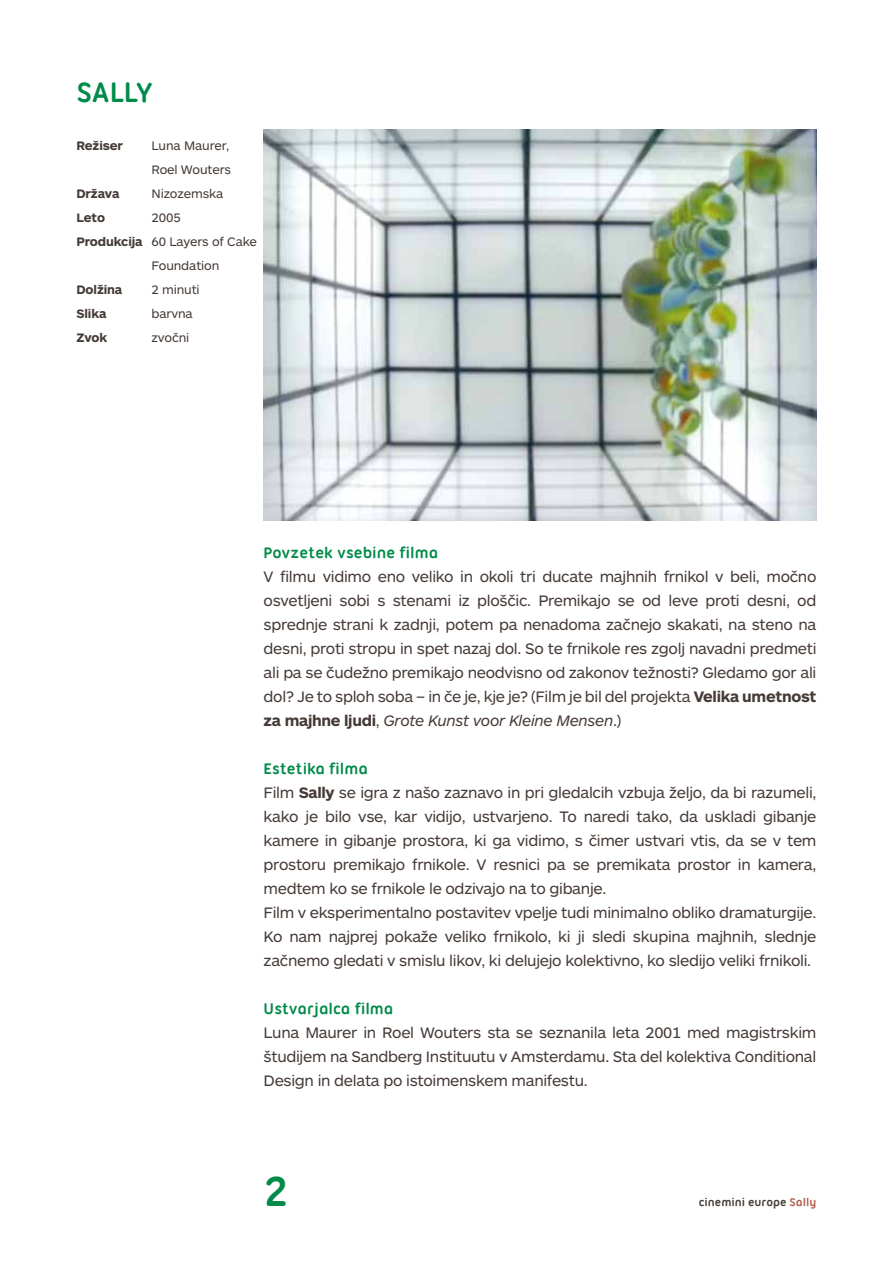
<style>
.page{position:relative;width:893px;height:1263px;background:#fff}
.page>*{position:absolute;margin:0;border:0;box-sizing:border-box;transform-origin:0 0}
.t1{font:700 45px "Ubuntu Titling";color:#008b4a}
.t2{font:700 30px "Ubuntu Titling";letter-spacing:-.005em;color:#008b4a}
.t3{font:700 16.5px "Ubuntu Titling";color:#008b4a}
.t4{font:15.75px/24px "ARS Maquette Pro";letter-spacing:-.02em;color:#453a36;text-align:justify}
.t5{font:12.75px/24px "ARS Maquette Pro";letter-spacing:-.01em;color:#453a36}
.t6{font:700 12.75px "ARS Maquette Pro";letter-spacing:-.01em;color:#453a36}
.t7{font:700 12px "Ubuntu Titling";color:#453a36}
.s1{font-weight:700}
.s2{font-style:italic}
.s3{color:#b25a4c}
</style>
<div class="page">
<img style="left:264px;top:129px;width:552px;height:391px">
<h2 class="t2" style="left:77px;top:75px;width:78px">SALLY</h2>
<p class="t6" style="left:77px;top:137px;width:48px">Režiser</p>
<p class="t5" style="left:152px;top:133px;width:81px">Luna Maurer,<br>Roel Wouters</p>
<p class="t6" style="left:77px;top:185px;width:45px">Država</p>
<p class="t5" style="left:152px;top:181px;width:73px">Nizozemska</p>
<p class="t6" style="left:77px;top:209px;width:30px">Leto</p>
<p class="t5" style="left:152px;top:205px;width:31px">2005</p>
<p class="t5" style="left:77px;top:229px;width:182px"><span class="s1">Produkcija</span> 60 Layers of Cake</p>
<p class="t5" style="left:152px;top:253px;width:69px">Foundation</p>
<p class="t6" style="left:77px;top:281px;width:47px">Dolžina</p>
<p class="t5" style="left:152px;top:277px;width:50px">2 minuti</p>
<p class="t6" style="left:77px;top:305px;width:32px">Slika</p>
<p class="t5" style="left:152px;top:301px;width:43px">barvna</p>
<p class="t6" style="left:77px;top:329px;width:32px">Zvok</p>
<p class="t5" style="left:152px;top:325px;width:39px">zvočni</p>
<p class="t3" style="left:264px;top:543px;width:176px">Povzetek vsebine filma</p>
<p class="t4" style="left:264px;top:564px;width:554px">V filmu vidimo eno veliko in okoli tri ducate majhnih frnikol v beli, močno osvetljeni sobi s stenami iz ploščic. Premikajo se od leve proti desni, od sprednje strani k zadnji, potem pa nenadoma začnejo skakati, na steno na desni, proti stropu in spet nazaj dol. So te frnikole res zgolj navadni predmeti ali pa se čudežno premikajo neodvisno od zakonov težnosti? Gledamo gor ali dol? Je to sploh soba – in če je, kje je? (Film je bil del projekta <span class="s1">Velika umetnost za majhne ljudi</span>, <span class="s2">Grote Kunst voor Kleine Mensen</span>.)</p>
<p class="t3" style="left:264px;top:759px;width:106px">Estetika filma</p>
<p class="t4" style="left:264px;top:780px;width:554px;text-align:left">Film <span class="s1">Sally</span> se igra z našo zaznavo in pri gledalcih vzbuja željo, da bi razumeli, kako je bilo vse, kar vidijo, ustvarjeno. To naredi tako, da uskladi gibanje kamere in gibanje prostora, ki ga vidimo, s čimer ustvari vtis, da se v tem prostoru premikajo frnikole. V resnici pa se premikata prostor in kamera, medtem ko se frnikole le odzivajo na to gibanje.<br>Film v eksperimentalno postavitev vpelje tudi minimalno obliko dramaturgije.<br>Ko nam najprej pokaže veliko frnikolo, ki ji sledi skupina majhnih, slednje začnemo gledati v smislu likov, ki delujejo kolektivno, ko sledijo veliki frnikoli.</p>
<p class="t3" style="left:264px;top:999px;width:131px">Ustvarjalca filma</p>
<p class="t4" style="left:264px;top:1020px;width:554px">Luna Maurer in Roel Wouters sta se seznanila leta 2001 med magistrskim študijem na Sandberg Instituutu v Amsterdamu. Sta del kolektiva Conditional Design in delata po istoimenskem manifestu.</p>
<h1 class="t1" style="left:264px;top:1165px;width:26px">2</h1>
<p class="t7" style="left:699px;top:1195px;width:119px">cinemini europe <span class="s3">Sally</span></p>
</div>
